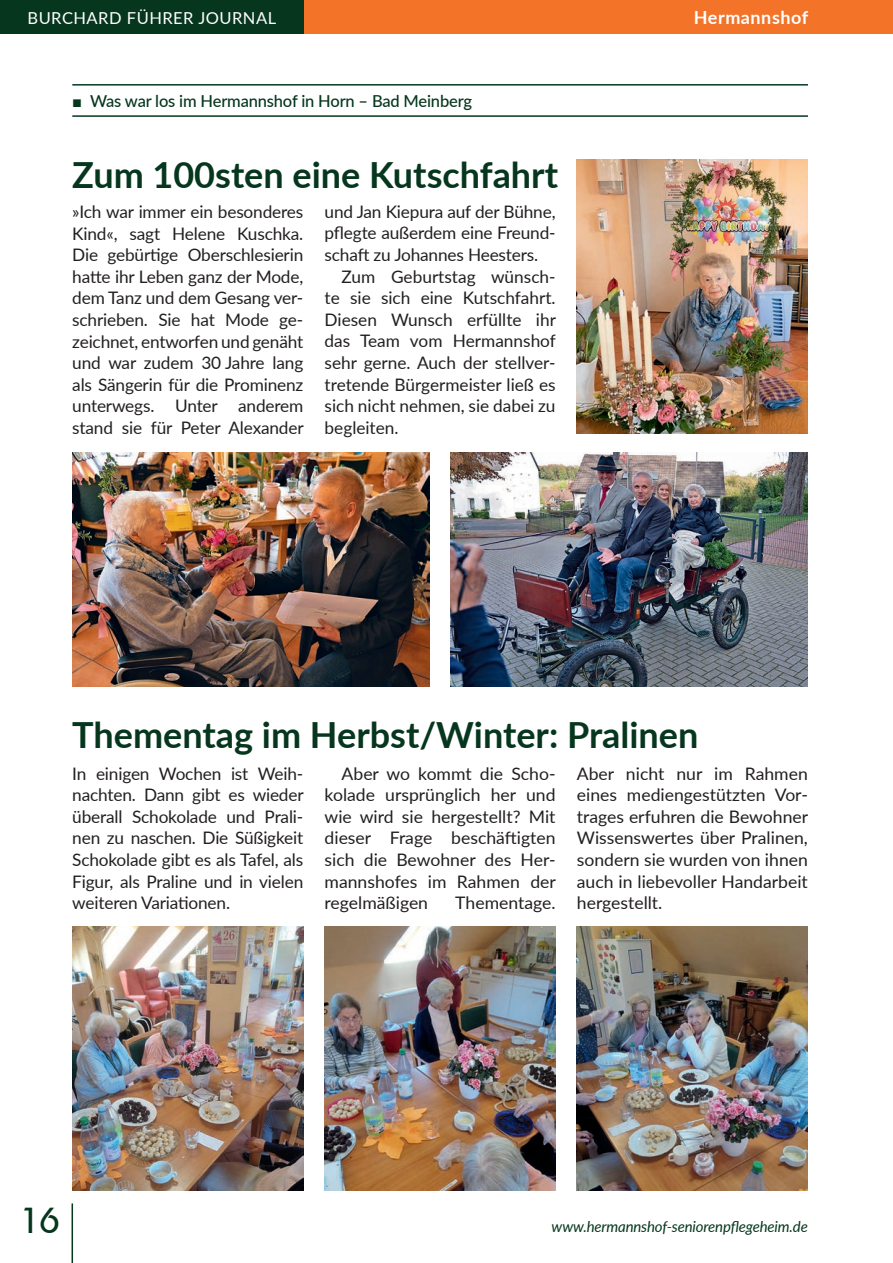
<style>
.page{position:relative;width:893px;height:1263px;background:#fff}
.page>*{position:absolute;margin:0;border:0;box-sizing:border-box;transform-origin:0 0}
.t1{font:700 36px "Lato";color:#06371e}
.t2{font:500 36px "Bauhaus IT Cby BT";color:#06371e}
.t3{font:700 18px "Lato";letter-spacing:.03em;color:#fff}
.t4{font:17.25px/21.6px "Lato";letter-spacing:-.01em;color:#231f20;text-align:justify}
.t5{font:500 16.5px "Lato";letter-spacing:-.01em;color:#06371e}
.t6{font:16.5px "Lato";letter-spacing:.03em;color:#fff}
.t7{font:italic 15px "Lato";letter-spacing:-.01em;color:#06371e}
.s1{font-family:"Arial";font-weight:400}
</style>
<div class="page">
<hr style="left:72px;top:1203px;width:1px;height:60px;background:#06371e">
<div style="left:0;top:0;width:893px;height:34px;background:#f37328"></div>
<div style="left:0;top:0;width:303px;height:34px;background:#06371e"></div>
<hr style="left:72px;top:84px;width:736px;height:2px;background:#06371e">
<hr style="left:72px;top:115px;width:736px;height:2px;background:#06371e">
<img style="left:577px;top:160px;width:231px;height:274px">
<img style="left:72px;top:453px;width:357px;height:233px">
<img style="left:451px;top:453px;width:357px;height:233px">
<img style="left:577px;top:926px;width:231px;height:264px">
<img style="left:325px;top:926px;width:231px;height:264px">
<img style="left:72px;top:926px;width:231px;height:264px">
<p class="t6" style="left:28px;top:6px;width:250px">BURCHARD FÜHRER JOURNAL</p>
<p class="t5" style="left:72px;top:89px;width:401px"><span class="s1">■</span> Was war los im Hermannshof in Horn – Bad Meinberg</p>
<h1 class="t1" style="left:72px;top:148px;width:487px">Zum 100sten eine Kutschfahrt</h1>
<p class="t4" style="left:72px;top:200px;width:233px">»Ich war immer ein besonderes Kind«, sagt Helene Kuschka.<br>Die gebürtige Oberschlesierin hatte ihr Leben ganz der Mode, dem Tanz und dem Gesang ver&shy;schrieben. Sie hat Mode ge&shy;zeichnet, entworfen und genäht und war zudem 30 Jahre lang als Sängerin für die Prominenz unterwegs. Unter anderem stand sie für Peter Alexander</p>
<p class="t4" style="left:325px;top:200px;width:232px">und Jan Kiepura auf der Bühne, pflegte außerdem eine Freund&shy;schaft zu Johannes Heesters.</p>
<p class="t4" style="left:325px;top:265px;width:233px;text-indent:17px">Zum Geburtstag wünsch&shy;te sie sich eine Kutschfahrt.<br>Diesen Wunsch erfüllte ihr das Team vom Hermannshof sehr gerne. Auch der stellver&shy;tretende Bürgermeister ließ es sich nicht nehmen, sie dabei zu begleiten.</p>
<p class="t3" style="left:694px;top:4px;width:116px">Hermannshof</p>
<h1 class="t1" style="left:72px;top:708px;width:628px">Thementag im Herbst/Winter: Pralinen</h1>
<p class="t4" style="left:72px;top:762px;width:233px">In einigen Wochen ist Weih&shy;nachten. Dann gibt es wieder überall Schokolade und Prali&shy;nen zu naschen. Die Süßigkeit Schokolade gibt es als Tafel, als Figur, als Praline und in vielen weiteren Variationen.</p>
<p class="t4" style="left:325px;top:762px;width:233px;text-indent:17px">Aber wo kommt die Scho&shy;kolade ursprünglich her und wie wird sie hergestellt? Mit dieser Frage beschäftigten sich die Bewohner des Her&shy;mannshofes im Rahmen der regelmäßigen</p>
<p class="t4" style="left:577px;top:762px;width:233px">Aber nicht nur im Rahmen eines mediengestützten Vor&shy;trages erfuhren die Bewohner Wissenswertes über Pralinen, sondern sie wurden von ihnen auch in liebevoller Handarbeit hergestellt.</p>
<p class="t4" style="left:455px;top:891px;width:102px">Thementage.</p>
<h1 class="t2" style="left:20px;top:1198px;width:41px">16</h1>
<p class="t7" style="left:552px;top:1215px;width:258px">www.hermannshof-seniorenpflegeheim.de</p>
</div>
